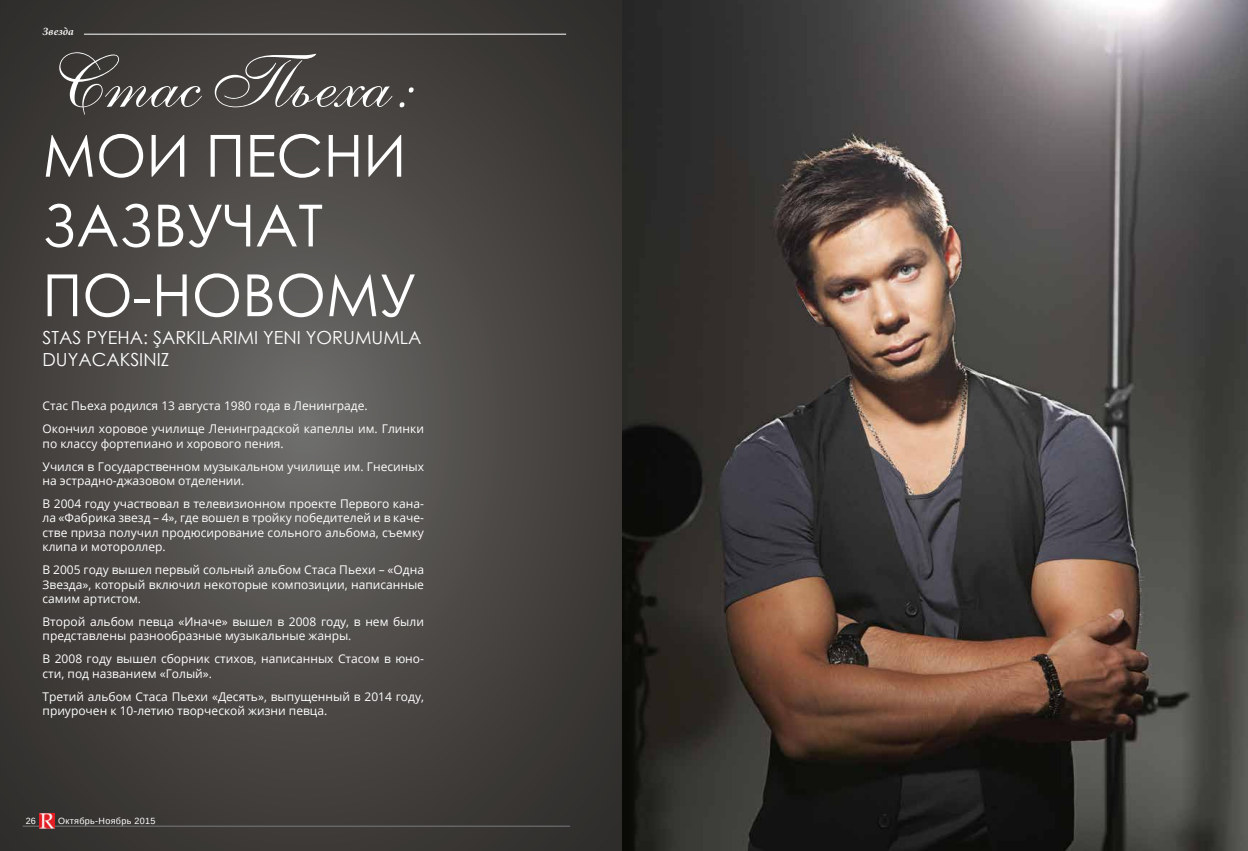
<style>
.page{position:relative;width:1248px;height:851px;background:#fff}
.page>*{position:absolute;margin:0;border:0;box-sizing:border-box;transform-origin:0 0}
.t1{font:75px "Anastasia Script RU";color:#fff}
.t2{font:58.1px/69.7px "Century Gothic";color:#fff}
.t3{font:18px/21.6px "Century Gothic";color:#fff}
.t4{font:12px/14.4px "Open Sans";color:#fff}
.t5{font:italic 600 11px "Minion Pro";letter-spacing:.005em;color:#fff}
.t6{font:9px "Arimo";letter-spacing:.035em;color:#fff}
</style>
<div class="page">
<svg style="left:0;top:0;width:622px;height:850px;background:#474542"></svg>
<hr style="left:84px;top:34px;width:482px;height:1px;background:#fff">
<hr style="left:23px;top:825px;width:547px;height:1px;background:#797a7d">
<img style="left:40px;top:813px;width:14px;height:15px">
<img style="left:622px;top:0;width:625px;height:850px">
<p class="t5" style="left:43px;top:23px;width:33px">Звезда</p>
<h1 class="t1" style="left:43px;top:38px;width:363px">Стаc Пьеха:</h1>
<h2 class="t2" style="left:43px;top:120px;width:376px">МОИ ПЕСНИ<br>ЗАЗВУЧАТ<br>ПО-НОВОМУ</h2>
<h3 class="t3" style="left:43px;top:326px;width:380px">STAS PYEHA: ŞARKILARIMI YENI YORUMUMLA<br>DUYACAKSINIZ</h3>
<p class="t4" style="left:43px;top:394px;width:383px;line-height:22.9px">Стас Пьеха родился 13 августа 1980 года в Ленинграде.<br>Окончил хоровое училище Ленинградской капеллы им. Глинки</p>
<p class="t4" style="left:43px;top:431px;width:383px;line-height:22.9px">по классу фортепиано и хорового пения.<br>Учился в Государственном музыкальном училище им. Гнесиных</p>
<p class="t4" style="left:43px;top:469px;width:383px;line-height:22.9px">на эстрадно-джазовом отделении.<br>В 2004 году участвовал в телевизионном проекте Первого кана-</p>
<p class="t4" style="left:43px;top:510px;width:383px;text-align:justify">ла «Фабрика звезд – 4», где вошел в тройку победителей и в каче&shy;стве приза получил продюсирование сольного альбома, съемку клипа и мотороллер.</p>
<p class="t4" style="left:43px;top:562px;width:383px;text-align:justify">В 2005 году вышел первый сольный альбом Стаcа Пьехи – «Одна Звезда», который включил некоторые композиции, написанные самим артистом.</p>
<p class="t4" style="left:43px;top:614px;width:383px">Второй альбом певца «Иначе» вышел в 2008 году, в нем были представлены разнообразные музыкальные жанры.</p>
<p class="t4" style="left:43px;top:651px;width:383px">В 2008 году вышел сборник стихов, написанных Стасом в юно&shy;сти, под названием «Голый».</p>
<p class="t4" style="left:43px;top:688px;width:383px">Третий альбом Стаса Пьехи «Десять», выпущенный в 2014 году, приурочен к 10-летию творческой жизни певца.</p>
<p class="t6" style="left:26px;top:814px;width:12px">26</p>
<p class="t6" style="left:58px;top:814px;width:99px">Октябрь-Ноябрь 2015</p>
</div>
